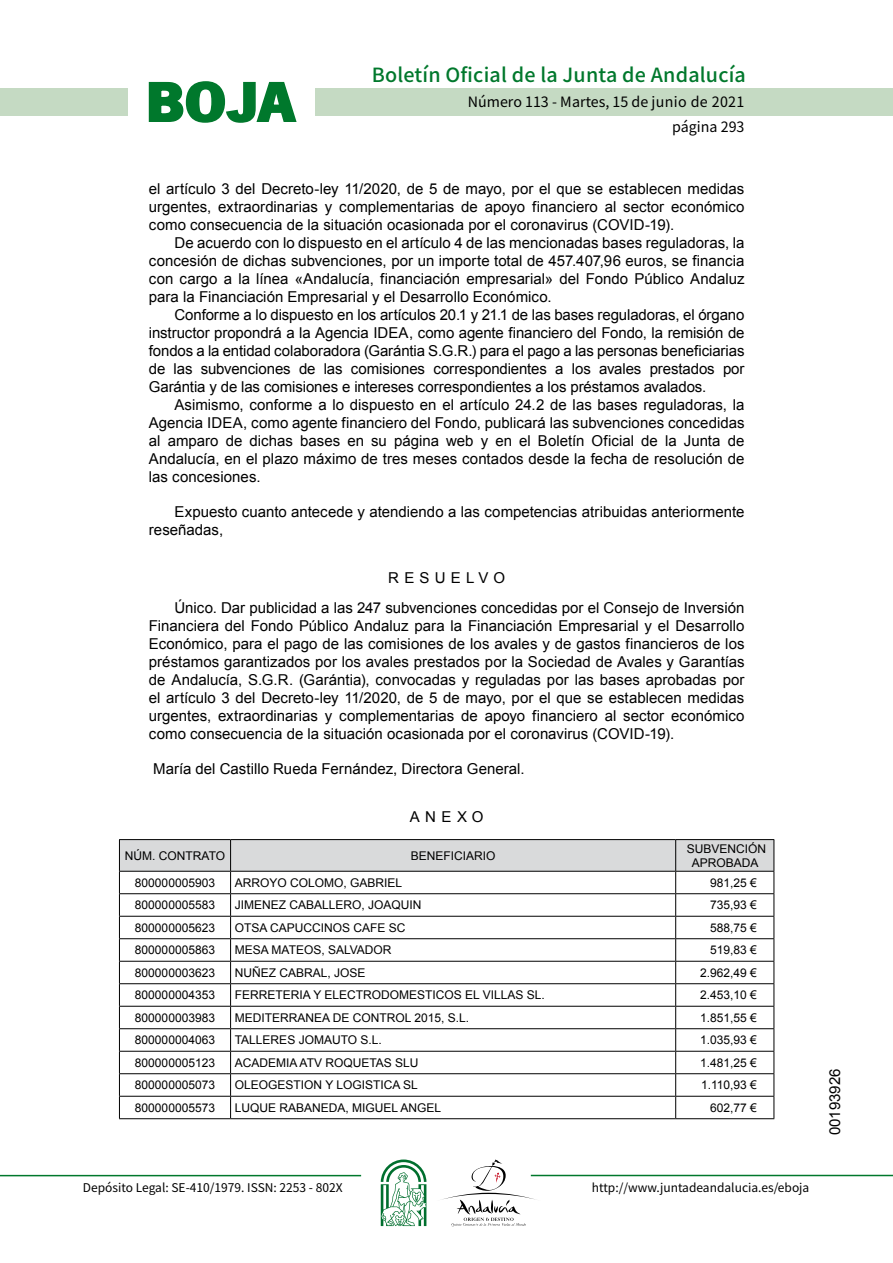
<style>
.page{position:relative;width:893px;height:1263px;background:#fff}
.page>*{position:absolute;margin:0;border:0;box-sizing:border-box;transform-origin:0 0}
.t1{font:700 57.75px "News Got T";color:#00782c;scale:1.14 1}
.t2{font:500 19.5px "Noto Sans HK";letter-spacing:.01em;color:#00782c}
.t3{font:15px/18px "Arial";color:#000;text-align:justify}
.t4{font:14.25px/24.5px "Noto Sans HK";color:#000;text-align:right}
.t5{font:12px/14.4px "Arial";color:#000;text-align:center}
.t6{font:12px "Noto Sans HK";color:#000}
</style>
<div class="page">
<div style="left:315px;top:88px;width:577px;height:28px;background:#c5dac3"></div>
<div style="left:0;top:88px;width:128px;height:28px;background:#c5dac3"></div>
<hr style="left:0;top:1175px;width:361px;height:1px;background:#00782c">
<hr style="left:531px;top:1175px;width:361px;height:1px;background:#00782c">
<svg style="left:148px;top:81px;width:149px;height:42px"></svg>
<svg style="left:442px;top:1159px;width:100px;height:67px"></svg>
<svg style="left:381px;top:1160px;width:45px;height:66px"></svg>
<hr style="left:119px;top:839px;width:111px;height:1px;background:#000">
<hr style="left:230px;top:839px;width:445px;height:1px;background:#000">
<hr style="left:675px;top:839px;width:99px;height:1px;background:#000">
<svg style="left:119px;top:840px;width:655px;height:278px"></svg>
<hr style="left:119px;top:1118px;width:111px;height:1px;background:#000">
<hr style="left:230px;top:1118px;width:445px;height:1px;background:#000">
<hr style="left:675px;top:1118px;width:99px;height:1px;background:#000">
<h1 class="t1" style="left:145px;top:68px;width:133px">BOJA</h1>
<h2 class="t2" style="left:372px;top:64px;width:375px">Boletín Oficial de la Junta de Andalucía</h2>
<p class="t4" style="left:468px;top:90px;width:278px">Número 113 - Martes, 15 de junio de 2021 página 293</p>
<p class="t3" style="left:149px;top:180px;width:597px">el artículo 3 del Decreto-ley 11/2020, de 5 de mayo, por el que se establecen medidas urgentes, extraordinarias y complementarias de apoyo financiero al sector económico como consecuencia de la situación ocasionada por el coronavirus (COVID-19).</p>
<p class="t3" style="left:149px;top:234px;width:597px;text-indent:26px">De acuerdo con lo dispuesto en el artículo 4 de las mencionadas bases reguladoras, la concesión de dichas subvenciones, por un importe total de 457.407,96 euros, se financia con cargo a la línea «Andalucía, financiación empresarial» del Fondo Público Andaluz para la Financiación Empresarial y el Desarrollo Económico.</p>
<p class="t3" style="left:149px;top:306px;width:597px;text-indent:26px">Conforme a lo dispuesto en los artículos 20.1 y 21.1 de las bases reguladoras, el órgano instructor propondrá a la Agencia IDEA, como agente financiero del Fondo, la remisión de fondos a la entidad colaboradora (Garántia S.G.R.) para el pago a las personas beneficiarias de las subvenciones de las comisiones correspondientes a los avales prestados por Garántia y de las comisiones e intereses correspondientes a los préstamos avalados.</p>
<p class="t3" style="left:149px;top:396px;width:597px;text-indent:26px">Asimismo, conforme a lo dispuesto en el artículo 24.2 de las bases reguladoras, la Agencia IDEA, como agente financiero del Fondo, publicará las subvenciones concedidas al amparo de dichas bases en su página web y en el Boletín Oficial de la Junta de Andalucía, en el plazo máximo de tres meses contados desde la fecha de resolución de las concesiones.</p>
<p class="t3" style="left:149px;top:503px;width:597px;text-indent:26px">Expuesto cuanto antecede y atendiendo a las competencias atribuidas anteriormente reseñadas,</p>
<p class="t3" style="left:174px;top:562px;width:571px;line-height:30.8px;text-indent:214px">RESUELVO<br>Único. Dar publicidad a las 247 subvenciones concedidas por el Consejo de Inversión</p>
<p class="t3" style="left:149px;top:617px;width:597px">Financiera del Fondo Público Andaluz para la Financiación Empresarial y el Desarrollo Económico, para el pago de las comisiones de los avales y de gastos financieros de los préstamos garantizados por los avales prestados por la Sociedad de Avales y Garantías de Andalucía, S.G.R. (Garántia), convocadas y reguladas por las bases aprobadas por el artículo 3 del Decreto-ley 11/2020, de 5 de mayo, por el que se establecen medidas urgentes, extraordinarias y complementarias de apoyo financiero al sector económico como consecuencia de la situación ocasionada por el coronavirus (COVID-19).</p>
<p class="t3" style="left:153px;top:760px;width:373px">María del Castillo Rueda Fernández, Directora General.</p>
<p class="t3" style="left:410px;top:808px;width:75px">ANEXO</p>
<p class="t5" style="left:125px;top:849px;width:102px">NÚM. CONTRATO</p>
<p class="t5" style="left:411px;top:849px;width:86px">BENEFICIARIO</p>
<p class="t5" style="left:686px;top:841px;width:81px">SUBVENCIÓN<br>APROBADA</p>
<p class="t5" style="left:135px;top:876px;width:82px">800000005903</p>
<p class="t5" style="left:235px;top:876px;width:169px">ARROYO COLOMO, GABRIEL</p>
<p class="t5" style="left:710px;top:876px;width:48px">981,25 €</p>
<p class="t5" style="left:135px;top:898px;width:82px">800000005583</p>
<p class="t5" style="left:235px;top:898px;width:188px">JIMENEZ CABALLERO, JOAQUIN</p>
<p class="t5" style="left:710px;top:898px;width:48px">735,93 €</p>
<p class="t5" style="left:135px;top:921px;width:82px">800000005623</p>
<p class="t5" style="left:235px;top:921px;width:172px">OTSA CAPUCCINOS CAFE SC</p>
<p class="t5" style="left:710px;top:921px;width:48px">588,75 €</p>
<p class="t5" style="left:135px;top:943px;width:82px">800000005863</p>
<p class="t5" style="left:235px;top:943px;width:158px">MESA MATEOS, SALVADOR</p>
<p class="t5" style="left:710px;top:943px;width:48px">519,83 €</p>
<p class="t5" style="left:135px;top:966px;width:82px">800000003623</p>
<p class="t5" style="left:235px;top:966px;width:132px">NUÑEZ CABRAL, JOSE</p>
<p class="t5" style="left:700px;top:966px;width:58px">2.962,49 €</p>
<p class="t5" style="left:135px;top:988px;width:82px">800000004353</p>
<p class="t5" style="left:235px;top:988px;width:311px">FERRETERIA Y ELECTRODOMESTICOS EL VILLAS SL.</p>
<p class="t5" style="left:700px;top:988px;width:58px">2.453,10 €</p>
<p class="t5" style="left:135px;top:1011px;width:82px">800000003983</p>
<p class="t5" style="left:235px;top:1011px;width:236px">MEDITERRANEA DE CONTROL 2015, S.L.</p>
<p class="t5" style="left:700px;top:1011px;width:58px">1.851,55 €</p>
<p class="t5" style="left:135px;top:1033px;width:82px">800000004063</p>
<p class="t5" style="left:235px;top:1033px;width:148px">TALLERES JOMAUTO S.L.</p>
<p class="t5" style="left:700px;top:1033px;width:58px">1.035,93 €</p>
<p class="t5" style="left:135px;top:1056px;width:82px">800000005123</p>
<p class="t5" style="left:235px;top:1056px;width:185px">ACADEMIA ATV ROQUETAS SLU</p>
<p class="t5" style="left:700px;top:1056px;width:58px">1.481,25 €</p>
<p class="t5" style="left:135px;top:1078px;width:82px">800000005073</p>
<p class="t5" style="left:235px;top:1078px;width:184px">OLEOGESTION Y LOGISTICA SL</p>
<p class="t5" style="left:701px;top:1078px;width:57px">1.110,93 €</p>
<p class="t5" style="left:135px;top:1101px;width:82px">800000005573</p>
<p class="t5" style="left:235px;top:1101px;width:208px">LUQUE RABANEDA, MIGUEL ANGEL</p>
<p class="t5" style="left:710px;top:1101px;width:48px">602,77 €</p>
<p class="t6" style="left:83px;top:1181px;width:261px">Depósito Legal: SE-410/1979. ISSN: 2253 - 802X</p>
<p class="t6" style="left:592px;top:1181px;width:219px">http://www.juntadeandalucia.es/eboja</p>
<p class="t3" style="left:826px;top:1135px;width:68px;rotate:-90deg">00193926</p>
</div>
